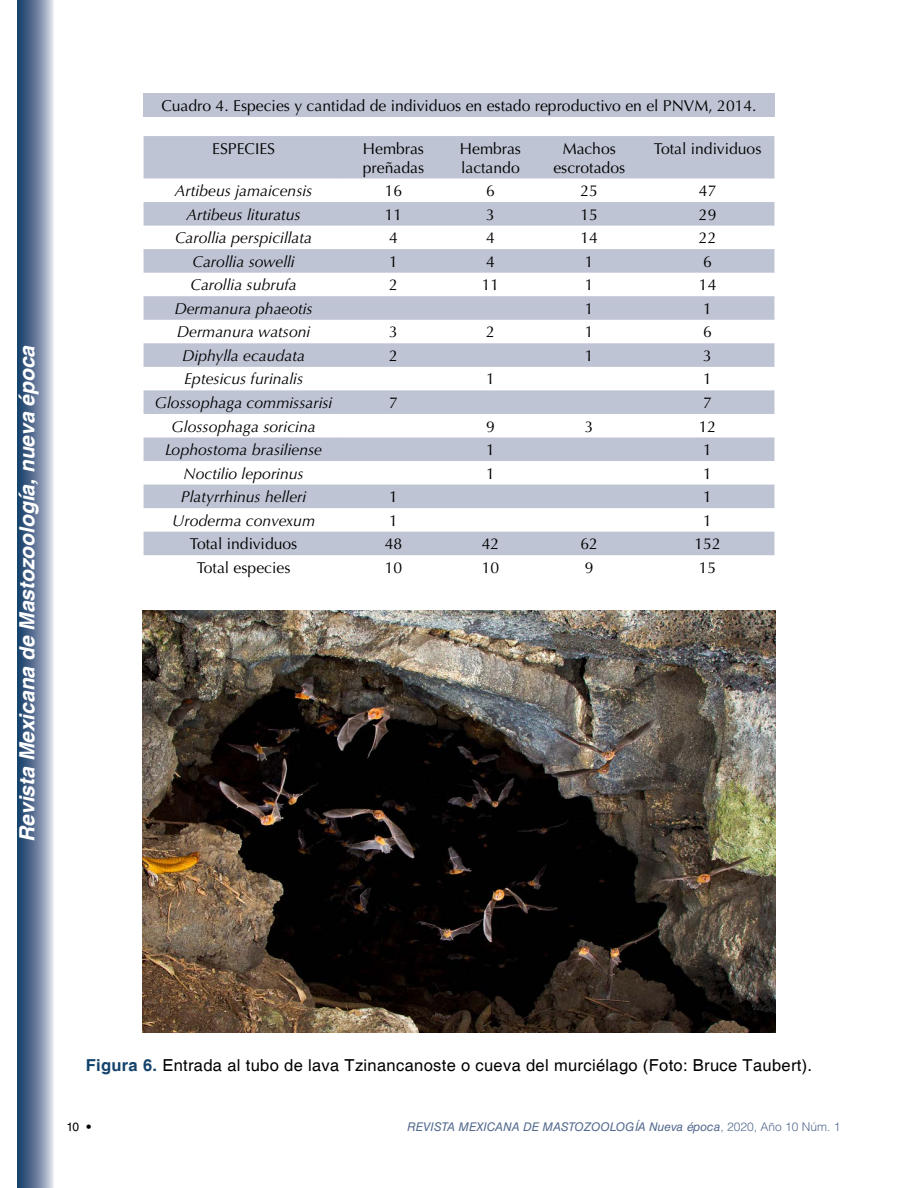
<style>
.page{position:relative;width:918px;height:1188px;background:#fff}
.page>*{position:absolute;margin:0;border:0;box-sizing:border-box;transform-origin:0 0}
.t1{font:italic 700 21px "Helvetica";color:#fff}
.t2{font:16.5px "Helvetica";letter-spacing:.02em;color:#000}
.t3{font:italic 15.75px "Optima LT Std";color:#000}
.t4{font:15.75px/18.9px "Optima LT Std";color:#000}
.t5{font:italic 12px "Helvetica LT Std";color:#52698d}
.t6{font:12px "Helvetica LT Std";color:#000}
.s1{font-weight:700;color:#14436c}
.s2{font-weight:300}
.s3{font-weight:300;font-style:normal}
</style>
<div class="page">
<svg style="left:17px;top:0;width:37px;height:1188px;background:#6f84a1"></svg>
<svg style="left:144px;top:136px;width:630px;height:419px;fill:#bec4d4"></svg>
<div style="left:143px;top:94px;width:632px;height:23px;background:#bec4d4"></div>
<img style="left:142px;top:610px;width:634px;height:423px">
<h1 class="t1" style="left:14px;top:842px;width:498px;rotate:-90deg">Revista Mexicana de Mastozoología, nueva época</h1>
<p class="t4" style="left:161px;top:97px;width:597px">Cuadro 4. Especies y cantidad de individuos en estado reproductivo en el PNVM, 2014.</p>
<p class="t4" style="left:212px;top:139px;width:65px">ESPECIES</p>
<p class="t4" style="left:363px;top:139px;width:63px">Hembras preñadas</p>
<p class="t4" style="left:460px;top:139px;width:63px">Hembras lactando</p>
<p class="t4" style="left:553px;top:139px;width:73px;text-align:center">Machos escrotados</p>
<p class="t4" style="left:654px;top:139px;width:109px">Total individuos</p>
<p class="t3" style="left:175px;top:182px;width:139px">Artibeus jamaicensis</p>
<p class="t4" style="left:385px;top:182px;width:19px">16</p>
<p class="t4" style="left:486px;top:182px;width:10px">6</p>
<p class="t4" style="left:581px;top:182px;width:19px">25</p>
<p class="t4" style="left:699px;top:182px;width:19px">47</p>
<p class="t3" style="left:187px;top:205px;width:116px">Artibeus lituratus</p>
<p class="t4" style="left:385px;top:205px;width:19px">11</p>
<p class="t4" style="left:486px;top:205px;width:10px">3</p>
<p class="t4" style="left:581px;top:205px;width:19px">15</p>
<p class="t4" style="left:699px;top:205px;width:19px">29</p>
<p class="t3" style="left:175px;top:229px;width:139px">Carollia perspicillata</p>
<p class="t4" style="left:389px;top:229px;width:10px">4</p>
<p class="t4" style="left:486px;top:229px;width:10px">4</p>
<p class="t4" style="left:581px;top:229px;width:19px">14</p>
<p class="t4" style="left:699px;top:229px;width:19px">22</p>
<p class="t3" style="left:193px;top:252px;width:104px">Carollia sowelli</p>
<p class="t4" style="left:389px;top:252px;width:10px">1</p>
<p class="t4" style="left:486px;top:252px;width:10px">4</p>
<p class="t4" style="left:585px;top:252px;width:10px">1</p>
<p class="t4" style="left:703px;top:252px;width:10px">6</p>
<p class="t3" style="left:191px;top:276px;width:108px">Carollia subrufa</p>
<p class="t4" style="left:389px;top:276px;width:10px">2</p>
<p class="t4" style="left:482px;top:276px;width:19px">11</p>
<p class="t4" style="left:585px;top:276px;width:10px">1</p>
<p class="t4" style="left:699px;top:276px;width:19px">14</p>
<p class="t3" style="left:175px;top:299px;width:140px">Dermanura phaeotis</p>
<p class="t4" style="left:585px;top:299px;width:10px">1</p>
<p class="t4" style="left:703px;top:299px;width:10px">1</p>
<p class="t3" style="left:177px;top:323px;width:135px">Dermanura watsoni</p>
<p class="t4" style="left:389px;top:323px;width:10px">3</p>
<p class="t4" style="left:486px;top:323px;width:10px">2</p>
<p class="t4" style="left:585px;top:323px;width:10px">1</p>
<p class="t4" style="left:703px;top:323px;width:10px">6</p>
<p class="t3" style="left:182px;top:346px;width:125px">Diphylla ecaudata</p>
<p class="t4" style="left:389px;top:346px;width:10px">2</p>
<p class="t4" style="left:585px;top:346px;width:10px">1</p>
<p class="t4" style="left:703px;top:346px;width:10px">3</p>
<p class="t3" style="left:184px;top:370px;width:121px">Eptesicus furinalis</p>
<p class="t4" style="left:486px;top:370px;width:10px">1</p>
<p class="t4" style="left:703px;top:370px;width:10px">1</p>
<p class="t3" style="left:155px;top:393px;width:179px">Glossophaga commissarisi</p>
<p class="t4" style="left:389px;top:393px;width:10px">7</p>
<p class="t4" style="left:703px;top:393px;width:10px">7</p>
<p class="t3" style="left:172px;top:417px;width:146px">Glossophaga soricina</p>
<p class="t4" style="left:486px;top:417px;width:10px">9</p>
<p class="t4" style="left:585px;top:417px;width:10px">3</p>
<p class="t4" style="left:699px;top:417px;width:19px">12</p>
<p class="t3" style="left:165px;top:441px;width:159px">Lophostoma brasiliense</p>
<p class="t4" style="left:486px;top:441px;width:10px">1</p>
<p class="t4" style="left:703px;top:441px;width:10px">1</p>
<p class="t3" style="left:184px;top:464px;width:122px">Noctilio leporinus</p>
<p class="t4" style="left:486px;top:464px;width:10px">1</p>
<p class="t4" style="left:703px;top:464px;width:10px">1</p>
<p class="t3" style="left:181px;top:488px;width:127px">Platyrrhinus helleri</p>
<p class="t4" style="left:389px;top:488px;width:10px">1</p>
<p class="t4" style="left:703px;top:488px;width:10px">1</p>
<p class="t3" style="left:172px;top:511px;width:145px">Uroderma convexum</p>
<p class="t4" style="left:389px;top:511px;width:10px">1</p>
<p class="t4" style="left:703px;top:511px;width:10px">1</p>
<p class="t4" style="left:190px;top:535px;width:109px">Total individuos</p>
<p class="t4" style="left:385px;top:535px;width:19px">48</p>
<p class="t4" style="left:482px;top:535px;width:19px">42</p>
<p class="t4" style="left:581px;top:535px;width:19px">62</p>
<p class="t4" style="left:695px;top:535px;width:28px">152</p>
<p class="t4" style="left:197px;top:558px;width:95px">Total especies</p>
<p class="t4" style="left:385px;top:558px;width:19px">10</p>
<p class="t4" style="left:482px;top:558px;width:19px">10</p>
<p class="t4" style="left:585px;top:558px;width:10px">9</p>
<p class="t4" style="left:699px;top:558px;width:19px">15</p>
<p class="t2" style="left:86px;top:1056px;width:728px"><span class="s1">Figura 6.</span> Entrada al tubo de lava Tzinancanoste o cueva del murciélago (Foto: Bruce Taubert).</p>
<p class="t6" style="left:67px;top:1120px;width:27px">10 <span class="s2">•</span></p>
<p class="t5" style="left:407px;top:1120px;width:435px">REVISTA MEXICANA DE MASTOZOOLOGÍA NUEVA ÉPOCA<span class="s3">, 2020, Año 10 Núm. 1</span></p>
</div>
